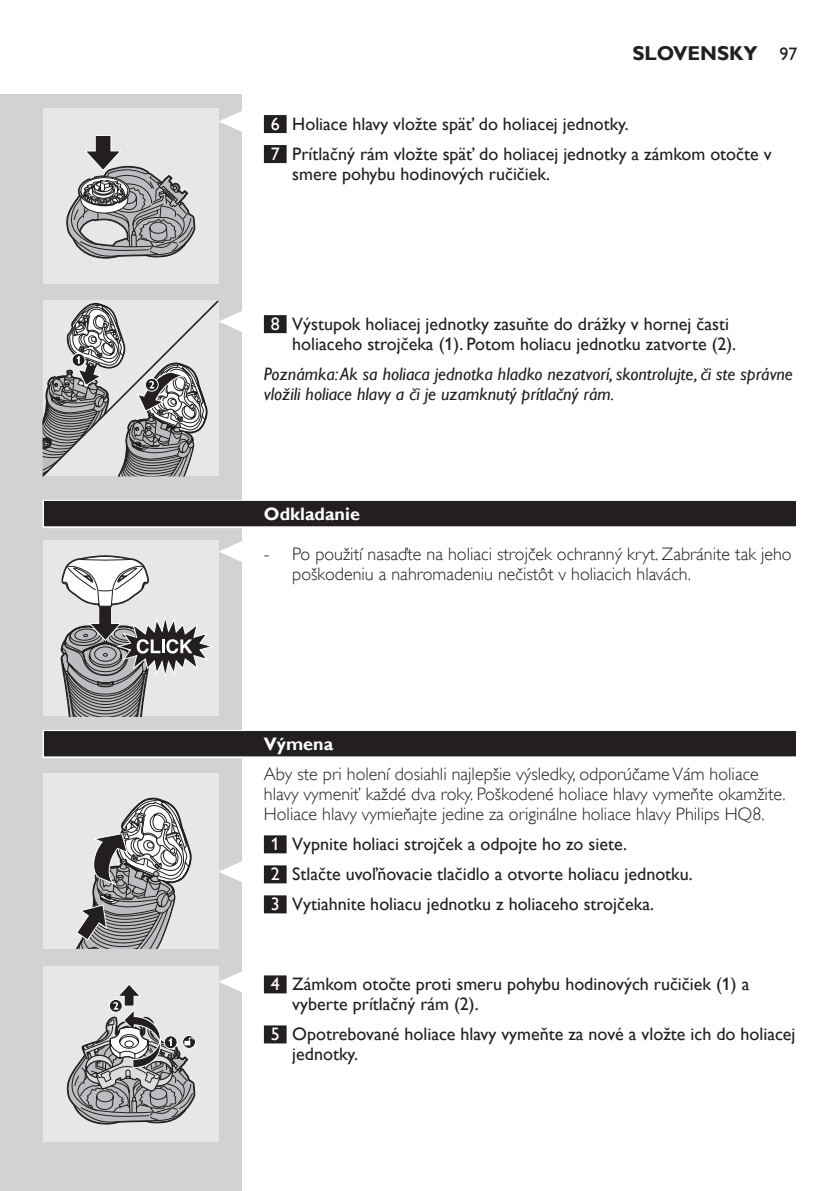
<style>
.page{position:relative;width:840px;height:1191px;background:#fff}
.page>*{position:absolute;margin:0;border:0;box-sizing:border-box;transform-origin:0 0}
.t1{font:700 20px "Gill Sans Alt One WGL";color:#231f20}
.t2{font:18px/30px "Gill Sans Alt One WGL";color:#231f20}
.t3{font:18px/20px "Gill Sans Alt One WGL Light";color:#231f20}
.t4{font:italic 18px/20px "Gill Sans Alt One WGL";color:#231f20}
.t5{font:700 18px "Gill Sans Alt One WGL";color:#fff}
.s1{font-weight:400;font-size:18px}
.s2{color:#fff}
</style>
<div class="page">
<div style="left:0;top:95px;width:241px;height:1096px;background:#d1d2d4"></div>
<div style="left:264px;top:115px;width:22px;height:18px;background:#231f20"></div>
<div style="left:264px;top:145px;width:22px;height:18px;background:#231f20"></div>
<div style="left:264px;top:315px;width:22px;height:18px;background:#231f20"></div>
<div style="left:43px;top:500px;width:754px;height:28px;background:#bcbbbb"></div>
<div style="left:44px;top:501px;width:751px;height:25px;background:#231f20"></div>
<div style="left:43px;top:730px;width:754px;height:28px;background:#a6a4a4"></div>
<div style="left:44px;top:731px;width:751px;height:25px;background:#231f20"></div>
<div style="left:264px;top:835px;width:22px;height:18px;background:#231f20"></div>
<div style="left:264px;top:865px;width:22px;height:18px;background:#231f20"></div>
<div style="left:264px;top:895px;width:22px;height:18px;background:#231f20"></div>
<div style="left:264px;top:975px;width:22px;height:18px;background:#231f20"></div>
<div style="left:264px;top:1025px;width:22px;height:18px;background:#231f20"></div>
<svg style="left:218px;top:110px;width:24px;height:23px"></svg>
<div style="left:43px;top:108px;width:175px;height:175px;background:#e6e7e9"></div>
<svg style="left:66px;top:135px;width:129px;height:124px"></svg>
<svg style="left:43px;top:301px;width:199px;height:175px;background:#b9b9bb"></svg>
<div style="left:43px;top:540px;width:175px;height:176px;background:#e6e7e9"></div>
<svg style="left:60px;top:540px;width:182px;height:176px"></svg>
<svg style="left:218px;top:860px;width:24px;height:23px"></svg>
<div style="left:43px;top:773px;width:175px;height:175px;background:#e6e7e9"></div>
<svg style="left:76px;top:797px;width:116px;height:151px"></svg>
<svg style="left:218px;top:970px;width:24px;height:23px"></svg>
<div style="left:43px;top:965px;width:175px;height:176px;background:#e6e7e9"></div>
<div style="left:182px;top:1035px;width:14px;height:13px;border:1px solid #fff;border-radius:50%"></div>
<svg style="left:66px;top:984px;width:129px;height:141px"></svg>
<p class="t1" style="left:632px;top:40px;width:166px">Slovensky <span class="s1">97</span></p>
<p class="t2" style="left:270px;top:109px;width:502px"><span class="s2">6</span> Holiace hlavy vložte späť do holiacej jednotky.<br><span class="s2">7</span> Prítlačný rám vložte späť do holiacej jednotky a zámkom otočte v</p>
<p class="t2" style="left:292px;top:159px;width:259px">smere pohybu hodinových ručičiek.</p>
<p class="t2" style="left:292px;top:314px;width:445px;line-height:20px;text-indent:-22px"><span class="s2">8</span> Výstupok holiacej jednotky zasuňte do drážky v hornej časti holiaceho strojčeka (1). Potom holiacu jednotku zatvorte (2).</p>
<p class="t4" style="left:264px;top:364px;width:530px">Poznámka: Ak sa holiaca jednotka hladko nezatvorí, skontrolujte, či ste správne vložili holiace hlavy a či je uzamknutý prítlačný rám.</p>
<p class="t5" style="left:264px;top:502px;width:97px">Odkladanie</p>
<p class="t3" style="left:292px;top:544px;width:500px;text-indent:-28px">- Po použití nasaďte na holiaci strojček ochranný kryt. Zabránite tak jeho poškodeniu a nahromadeniu nečistôt v holiacich hlavách.</p>
<p class="t5" style="left:264px;top:732px;width:71px">Výmena</p>
<p class="t3" style="left:264px;top:764px;width:523px">Aby ste pri holení dosiahli najlepšie výsledky, odporúčame Vám holiace hlavy vymeniť každé dva roky. Poškodené holiace hlavy vymeňte okamžite.<br>Holiace hlavy vymieňajte jedine za originálne holiace hlavy Philips HQ8.</p>
<p class="t2" style="left:270px;top:829px;width:423px"><span class="s2">1</span> Vypnite holiaci strojček a odpojte ho zo siete.<br><span class="s2">2</span> Stlačte uvoľňovacie tlačidlo a otvorte holiacu jednotku.<br><span class="s2">3</span> Vytiahnite holiacu jednotku z holiaceho strojčeka.</p>
<p class="t2" style="left:292px;top:974px;width:458px;line-height:20px;text-indent:-22px"><span class="s2">4</span> Zámkom otočte proti smeru pohybu hodinových ručičiek (1) a vyberte prítlačný rám (2).</p>
<p class="t2" style="left:292px;top:1024px;width:504px;line-height:20px;text-indent:-22px"><span class="s2">5</span> Opotrebované holiace hlavy vymeňte za nové a vložte ich do holiacej jednotky.</p>
</div>
